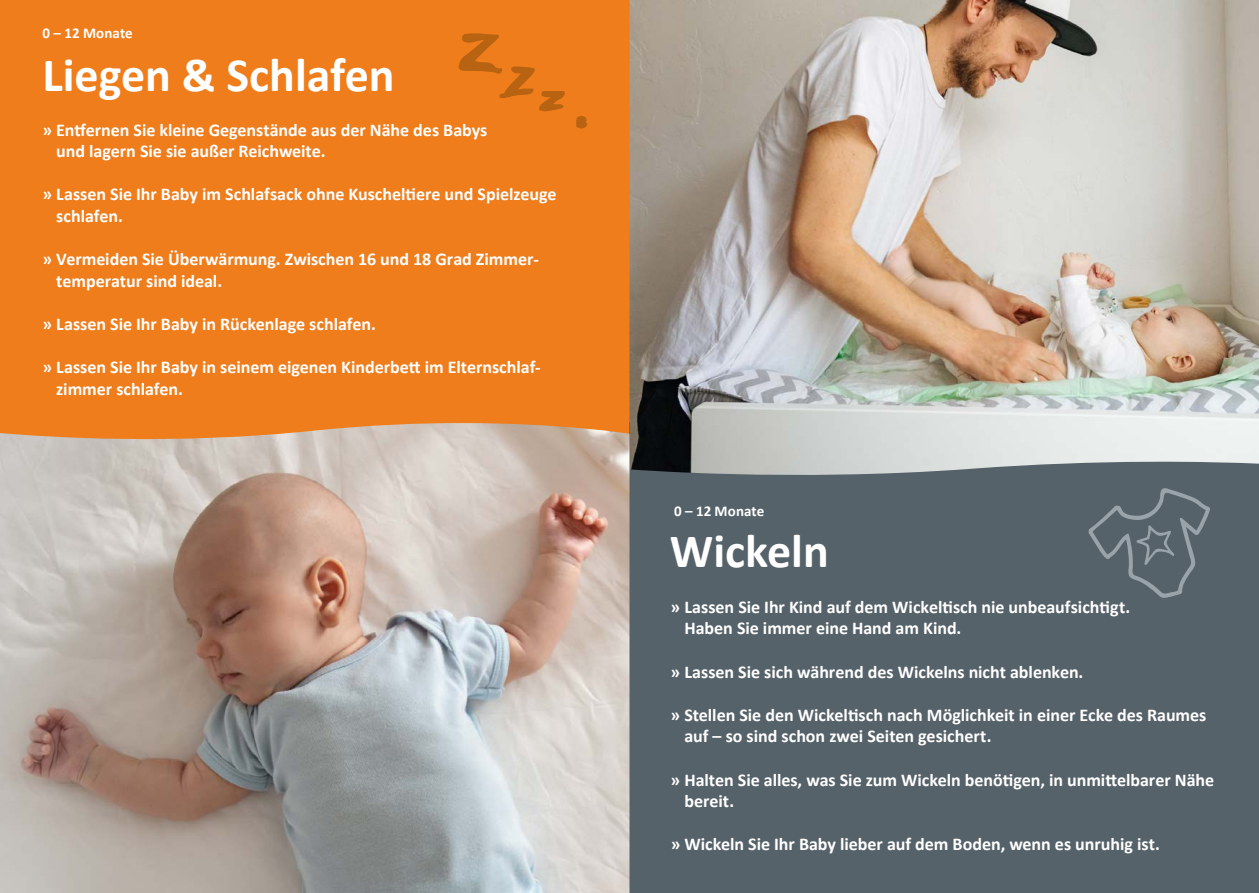
<style>
.page{position:relative;width:1259px;height:893px;background:#fff}
.page>*{position:absolute;margin:0;border:0;box-sizing:border-box;transform-origin:0 0}
.t1{font:700 48px "Calibri";color:#fff}
.t2{font:700 18px/21.6px "Calibri";color:#fff}
.t3{font:700 15px "Calibri";letter-spacing:.005em;color:#fff}
</style>
<div class="page">
<div style="left:0;top:0;width:629px;height:468px;background:#ef7d1b"></div>
<div style="left:629px;top:423px;width:630px;height:470px;background:#566269"></div>
<img style="left:629px;top:0;width:630px;height:477px">
<img style="left:0;top:423px;width:629px;height:470px">
<svg style="left:1088px;top:488px;width:122px;height:110px"></svg>
<svg style="left:576px;top:116px;width:11px;height:13px"></svg>
<svg style="left:459px;top:33px;width:106px;height:78px"></svg>
<p class="t3" style="left:43px;top:23px;width:92px">0 – 12 Monate</p>
<h1 class="t1" style="left:43px;top:41px;width:353px">Liegen &amp; Schlafen</h1>
<p class="t2" style="left:56px;top:118px;width:433px;text-indent:-14px">» Entfernen Sie kleine Gegenstände aus der Nähe des Babys und lagern Sie sie außer Reichweite.</p>
<p class="t2" style="left:56px;top:183px;width:502px;text-indent:-14px">» Lassen Sie Ihr Baby im Schlafsack ohne Kuscheltiere und Spielzeuge schlafen.</p>
<p class="t2" style="left:56px;top:248px;width:484px;text-indent:-14px">» Vermeiden Sie Überwärmung. Zwischen 16 und 18 Grad Zimmer&shy;temperatur sind ideal.</p>
<p class="t2" style="left:43px;top:313px;width:335px">» Lassen Sie Ihr Baby in Rückenlage schlafen.</p>
<p class="t2" style="left:56px;top:356px;width:486px;text-indent:-14px">» Lassen Sie Ihr Baby in seinem eigenen Kinderbett im Elternschlaf&shy;zimmer schlafen.</p>
<p class="t3" style="left:674px;top:500px;width:92px">0 – 12 Monate</p>
<h1 class="t1" style="left:670px;top:518px;width:160px">Wickeln</h1>
<p class="t2" style="left:684px;top:595px;width:447px;text-indent:-14px">» Lassen Sie Ihr Kind auf dem Wickeltisch nie unbeaufsichtigt.<br>Haben Sie immer eine Hand am Kind.</p>
<p class="t2" style="left:670px;top:660px;width:414px">» Lassen Sie sich während des Wickelns nicht ablenken.</p>
<p class="t2" style="left:684px;top:703px;width:523px;text-indent:-14px">» Stellen Sie den Wickeltisch nach Möglichkeit in einer Ecke des Raumes auf – so sind schon zwei Seiten gesichert.</p>
<p class="t2" style="left:684px;top:768px;width:531px;text-indent:-14px">» Halten Sie alles, was Sie zum Wickeln benötigen, in unmittelbarer Nähe bereit.</p>
<p class="t2" style="left:670px;top:833px;width:491px">» Wickeln Sie Ihr Baby lieber auf dem Boden, wenn es unruhig ist.</p>
</div>
